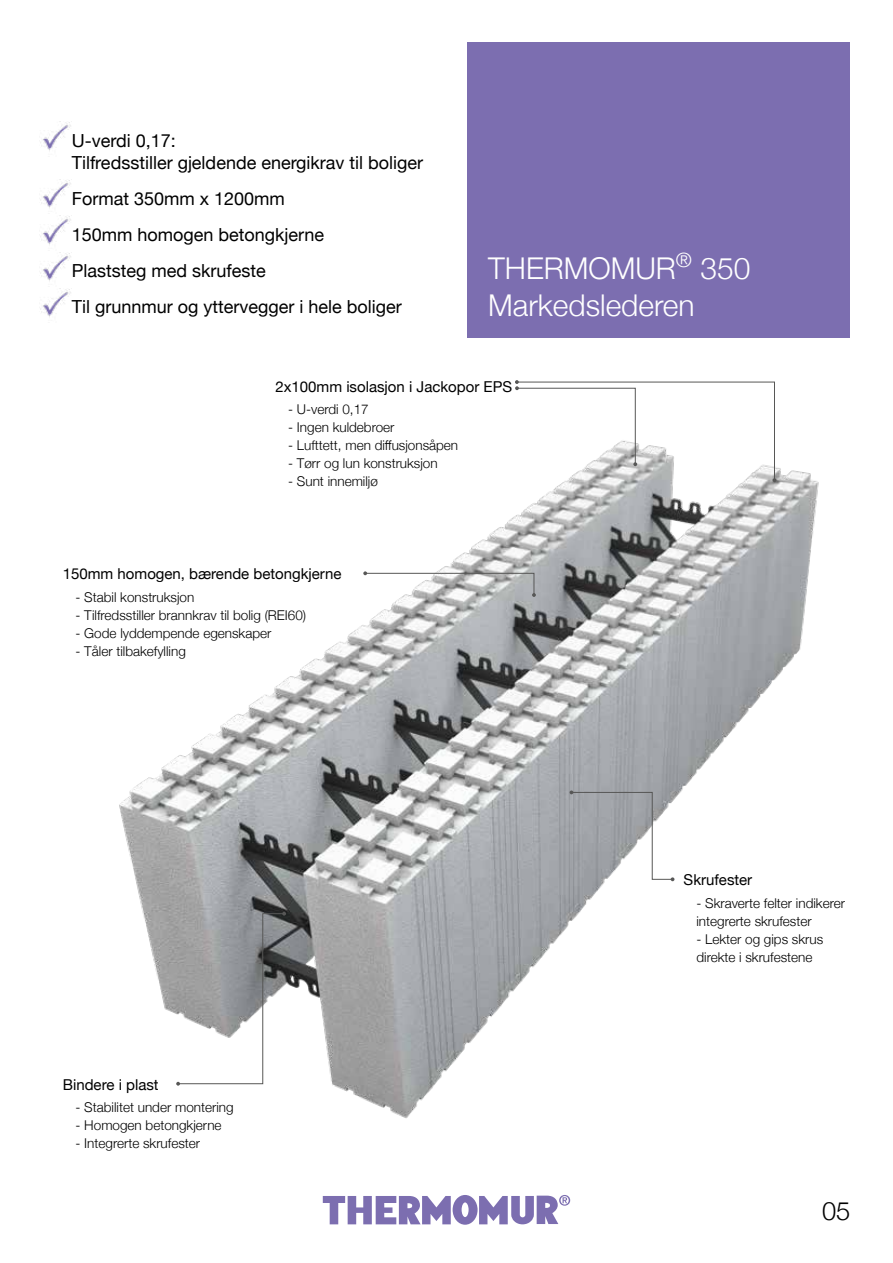
<style>
.page{position:relative;width:893px;height:1263px;background:#fff}
.page>*{position:absolute;margin:0;border:0;box-sizing:border-box;transform-origin:0 0}
.t1{font:300 30px/37.5px "Helvetica Neue";color:#fff}
.t2{font:300 25.5px "Helvetica Neue";color:#000}
.t3{font:18px/36px "Helvetica Neue";color:#000}
.t4{font:15px "Helvetica Neue";color:#000}
.t5{font:300 13.5px/18px "Helvetica Neue";color:#000}
</style>
<div class="page">
<img style="left:119px;top:467px;width:700px;height:651px">
<svg style="left:176px;top:912px;width:110px;height:174px"></svg>
<svg style="left:570px;top:790px;width:104px;height:91px"></svg>
<svg style="left:515px;top:380px;width:261px;height:102px"></svg>
<svg style="left:363px;top:571px;width:173px;height:26px"></svg>
<div style="left:467px;top:42px;width:383px;height:295px;background:#7c6eb0"></div>
<img style="left:40px;top:122px;width:31px;height:29px">
<img style="left:40px;top:179px;width:31px;height:29px">
<img style="left:40px;top:216px;width:31px;height:29px">
<img style="left:40px;top:252px;width:31px;height:29px">
<img style="left:40px;top:288px;width:31px;height:29px">
<svg style="left:323px;top:1195px;width:247px;height:30px"></svg>
<h3 class="t3" style="left:72px;top:131px;width:353px;line-height:21.6px">U-verdi 0,17:<br>Tilfredsstiller gjeldende energikrav til boliger</h3>
<h3 class="t3" style="left:72px;top:182px;width:332px">Format 350mm x 1200mm<br>150mm homogen betongkjerne<br>Plaststeg med skrufeste<br>Til grunnmur og yttervegger i hele boliger</h3>
<h1 class="t1" style="left:488px;top:247px;width:264px">THERMOMUR<sup>®</sup> 350<br>Markedslederen</h1>
<p class="t4" style="left:275px;top:376px;width:238px">2x100mm isolasjon i Jackopor EPS</p>
<p class="t5" style="left:288px;top:400px;width:82px">- U-verdi 0,17</p>
<p class="t5" style="left:288px;top:418px;width:108px">- Ingen kuldebroer</p>
<p class="t5" style="left:288px;top:436px;width:171px">- Lufttett, men diffusjonsåpen</p>
<p class="t5" style="left:288px;top:454px;width:151px">- Tørr og lun konstruksjon</p>
<p class="t5" style="left:288px;top:472px;width:91px">- Sunt innemiljø</p>
<p class="t4" style="left:63px;top:563px;width:280px">150mm homogen, bærende betongkjerne</p>
<p class="t5" style="left:76px;top:587px;width:120px">- Stabil konstruksjon</p>
<p class="t5" style="left:76px;top:605px;width:232px">- Tilfredsstiller brannkrav til bolig (REI60)</p>
<p class="t5" style="left:76px;top:623px;width:197px">- Gode lyddempende egenskaper</p>
<p class="t5" style="left:76px;top:641px;width:112px">- Tåler tilbakefylling</p>
<p class="t4" style="left:63px;top:1073px;width:97px">Bindere i plast</p>
<p class="t5" style="left:76px;top:1097px;width:160px">- Stabilitet under montering</p>
<p class="t5" style="left:76px;top:1115px;width:148px">- Homogen betongkjerne</p>
<p class="t5" style="left:76px;top:1133px;width:126px">- Integrerte skrufester</p>
<p class="t4" style="left:684px;top:869px;width:70px">Skrufester</p>
<p class="t5" style="left:696px;top:893px;width:150px">- Skraverte felter indikerer integrerte skrufester</p>
<p class="t5" style="left:696px;top:929px;width:128px">- Lekter og gips skrus direkte i skrufestene</p>
<h2 class="t2" style="left:822px;top:1190px;width:30px">05</h2>
</div>
